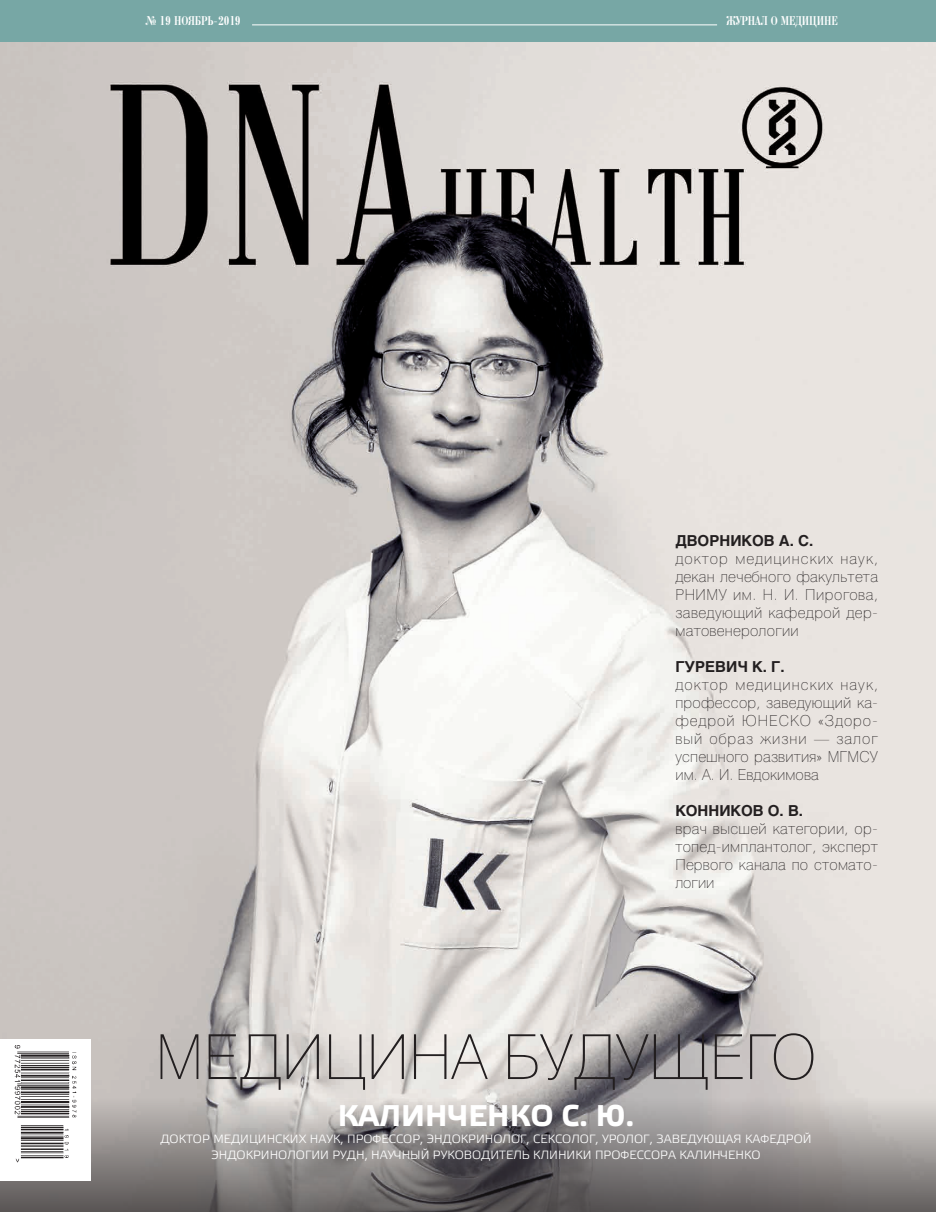
<style>
.page{position:relative;width:936px;height:1212px;background:#fff}
.page>*{position:absolute;margin:0;border:0;box-sizing:border-box;transform-origin:0 0}
.t1{font:100 61.5px "Helios";color:#231f20}
.t2{font:30px "Etelka Bol";color:#fff}
.t3{font:15px/18px "Helios Thin C";letter-spacing:.02em;color:#231f20;text-align:justify}
.t4{font:700 15px "Helios";color:#231f20}
.t5{font:13.5px "Bodoni Cond C";color:#fff}
.t6{font:12px/16.5px "Etelka Lig";color:#fff;text-align:center}
</style>
<div class="page">
<img style="left:0;top:42px;width:935px;height:998px">
<svg style="left:0;top:1040px;width:935px;height:172px;background:#9e9a99"></svg>
<div style="left:0;top:1039px;width:91px;height:142px;background:#fff"></div>
<div style="left:0;top:0;width:935px;height:42px;background:#77a7a5"></div>
<hr style="left:252px;top:24px;width:465px;height:1px;background:#fff">
<img style="left:15px;top:1045px;width:62px;height:117px">
<p class="t5" style="left:145px;top:14px;width:97px">№ 19 НОЯБРЬ-2019</p>
<p class="t5" style="left:726px;top:14px;width:113px">ЖУРНАЛ О МЕДИЦИНЕ</p>
<p class="t4" style="left:675px;top:532px;width:139px">ДВОРНИКОВ А. С.</p>
<p class="t3" style="left:675px;top:550px;width:204px">доктор медицинских наук, декан лечебного факультета РНИМУ им. Н. И. Пирогова, заведующий кафедрой дер&shy;матовенерологии</p>
<p class="t4" style="left:675px;top:658px;width:111px">ГУРЕВИЧ К. Г.</p>
<p class="t3" style="left:675px;top:676px;width:204px">доктор медицинских наук, профессор, заведующий ка&shy;федрой ЮНЕСКО «Здоро&shy;вый образ жизни — залог успешного развития» МГМСУ им. А. И. Евдокимова</p>
<p class="t4" style="left:675px;top:802px;width:129px">КОННИКОВ О. В.</p>
<p class="t3" style="left:675px;top:820px;width:204px">врач высшей категории, ор&shy;топед-имплантолог, эксперт Первого канала по стомато&shy;логии</p>
<h1 class="t1" style="left:155px;top:1022px;width:662px">МЕДИЦИНА БУДУЩЕГО</h1>
<h2 class="t2" style="left:338px;top:1096px;width:298px">КАЛИНЧЕНКО С. Ю.</h2>
<p class="t6" style="left:160px;top:1130px;width:652px">ДОКТОР МЕДИЦИНСКИХ НАУК, ПРОФЕССОР, ЭНДОКРИНОЛОГ, СЕКСОЛОГ, УРОЛОГ, ЗАВЕДУЮЩАЯ КАФЕДРОЙ<br>ЭНДОКРИНОЛОГИИ РУДН, НАУЧНЫЙ РУКОВОДИТЕЛЬ КЛИНИКИ ПРОФЕССОРА КАЛИНЧЕНКО</p>
</div>
